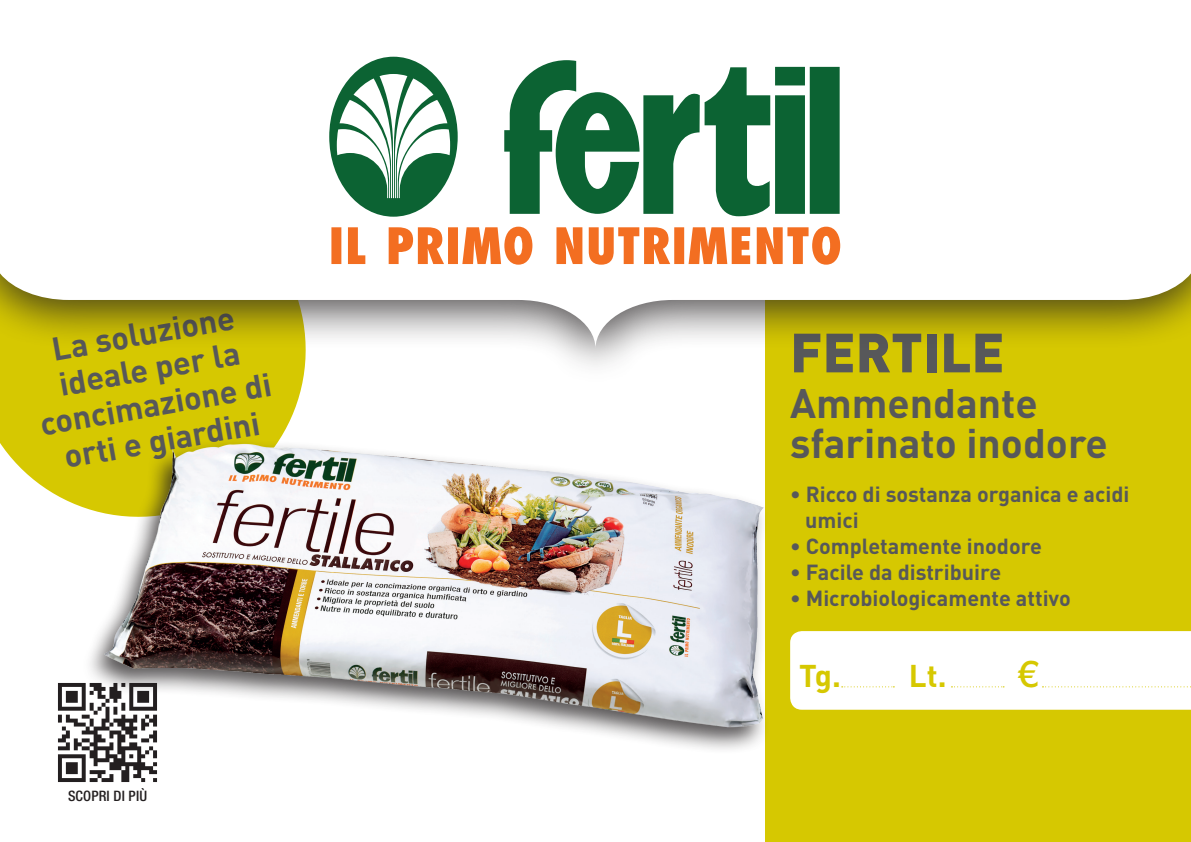
<style>
.page{position:relative;width:1191px;height:842px;background:#fff}
.page>*{position:absolute;margin:0;border:0;box-sizing:border-box;transform-origin:0 0}
.t1{font:900 54.3px "DIN";color:#57585a}
.t2{font:700 40.8px/40.2px "DIN";color:#57585a}
.t3{font:500 36.9px "Helvetica Neue LT Std";color:#d6c801}
.t4{font:700 32.4px/36px "DIN";color:#57585a;text-align:center}
.t5{font:700 31.1px "DIN";color:#d6c801}
.t6{font:700 21.6px/25.9px "DIN";color:#57585a}
.t7{font:500 condensed 14.4px "Helvetica Neue LT Std";letter-spacing:.01em;color:#231f20}
</style>
<div class="page">
<div style="left:765px;top:219px;width:426px;height:623px;background:#d6c801"></div>
<svg style="left:0;top:387px;width:302px;height:116px;background:#dace1d"></svg>
<div style="left:790px;top:631px;width:401px;height:79px;background:#fff"></div>
<img style="left:58px;top:683px;width:99px;height:99px">
<div style="left:0;top:0;width:1191px;height:387px;background:#231f20;opacity:.75"></div>
<svg style="left:0;top:0;width:1191px;height:349px"></svg>
<svg style="left:329px;top:57px;width:129px;height:160px"></svg>
<div style="left:809px;top:67px;width:30px;height:147px;background:#0c6333"></div>
<svg style="left:504px;top:60px;width:301px;height:157px"></svg>
<svg style="left:331px;top:227px;width:509px;height:38px"></svg>
<img style="left:71px;top:429px;width:693px;height:334px">
<h3 class="t4" style="left:25px;top:334px;width:236px;rotate:-10deg">La soluzione ideale per la concimazione di orti e giardini</h3>
<p class="t7" style="left:68px;top:787px;width:81px">SCOPRI DI PIÙ</p>
<h1 class="t1" style="left:790px;top:316px;width:216px">FERTILE</h1>
<h2 class="t2" style="left:790px;top:381px;width:319px">Ammendante sfarinato inodore</h2>
<p class="t6" style="left:805px;top:480px;width:326px;text-indent:-15px">• Ricco di sostanza organica e acidi umici</p>
<p class="t6" style="left:790px;top:532px;width:253px">• Completamente inodore</p>
<p class="t6" style="left:790px;top:558px;width:212px">• Facile da distribuire</p>
<p class="t6" style="left:790px;top:584px;width:282px">• Microbiologicamente attivo</p>
<h3 class="t5" style="left:799px;top:655px;width:149px">Tg. Lt.</h3>
<h3 class="t3" style="left:1018px;top:652px;width:22px">€</h3>
</div>
